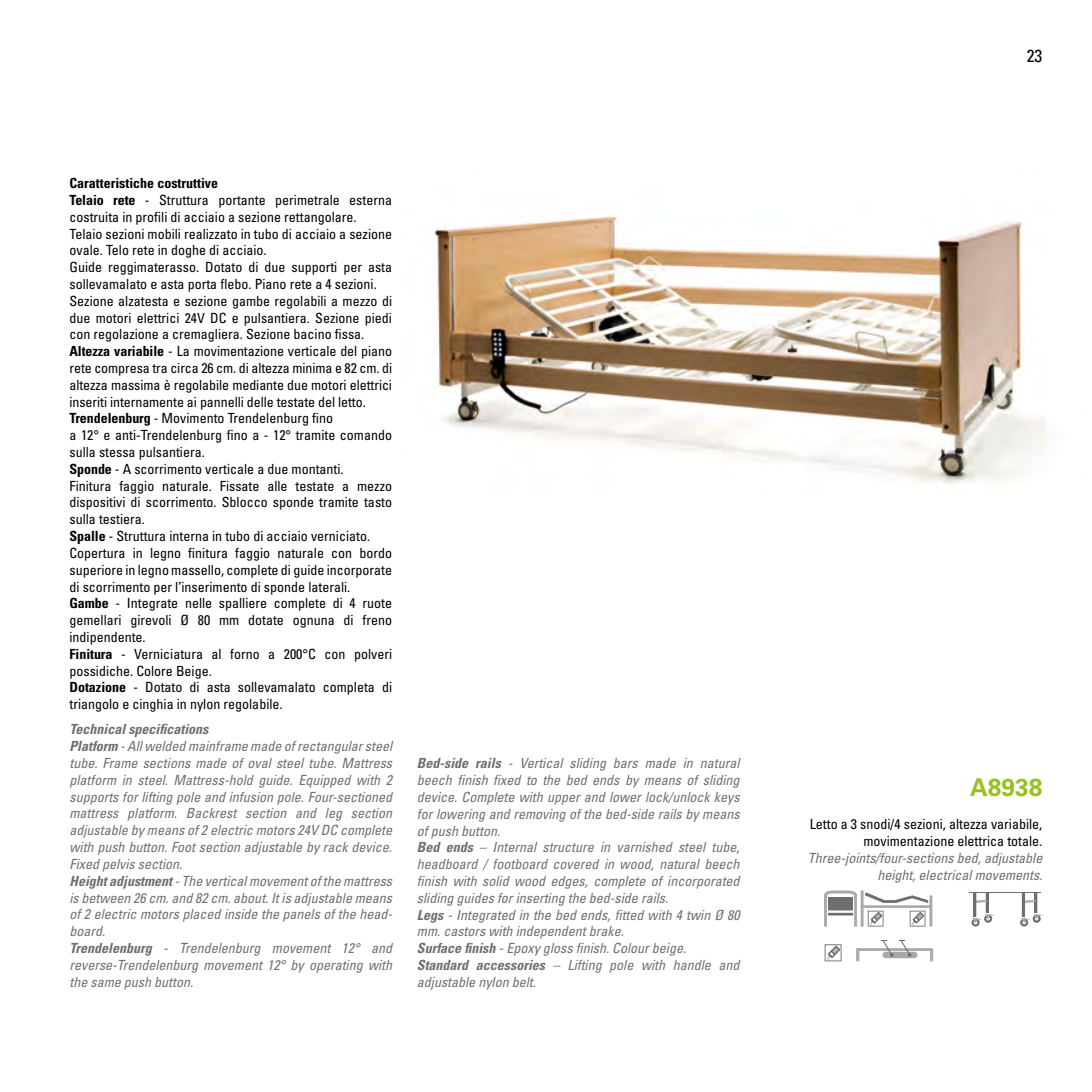
<style>
.page{position:relative;width:1092px;height:1092px;background:#fff}
.page>*{position:absolute;margin:0;border:0;box-sizing:border-box;transform-origin:0 0}
.t1{font:700 24.5px "Univers LT Std";color:#97c11f}
.t2{font:condensed 17.5px "Univers LT Std";color:#000}
.t3{font:condensed 14px/16.8px "Univers LT Std";color:#000}
.t4{font:italic condensed 14px/16.8px "Univers LT Std";color:#706f6f}
.s1{font-weight:700}
</style>
<div class="page">
<svg style="left:856px;top:940px;width:77px;height:21px"></svg>
<svg style="left:1020px;top:893px;width:22px;height:33px"></svg>
<svg style="left:971px;top:893px;width:22px;height:33px"></svg>
<hr style="left:969px;top:892px;width:72px;height:1px;background:#6d6e70">
<svg style="left:824px;top:890px;width:108px;height:36px"></svg>
<svg style="left:824px;top:944px;width:17px;height:17px"></svg>
<img style="left:433px;top:216px;width:613px;height:269px">
<p class="t3" style="left:69px;top:174px;width:324px"><span class="s1">Caratteristiche costruttive<br>Telaio rete</span> - Struttura portante perimetrale esterna costruita in profili di acciaio a sezione rettangolare.<br>Telaio sezioni mobili realizzato in tubo di acciaio a sezione ovale. Telo rete in doghe di acciaio.<br>Guide reggimaterasso. Dotato di due supporti per asta sollevamalato e asta porta flebo. Piano rete a 4 sezioni.<br>Sezione alzatesta e sezione gambe regolabili a mezzo di due motori elettrici 24V DC e pulsantiera. Sezione piedi con regolazione a cremagliera. Sezione bacino fissa.<br><span class="s1">Altezza variabile</span> - La movimentazione verticale del piano rete compresa tra circa 26 cm. di altezza minima e 82 cm. di altezza massima è regolabile mediante due motori elettrici inseriti internamente ai pannelli delle testate del letto.<br><span class="s1">Trendelenburg</span> - Movimento Trendelenburg fino<br>a 12° e anti-Trendelenburg fino a - 12° tramite comando sulla stessa pulsantiera.<br><span class="s1">Sponde</span> - A scorrimento verticale a due montanti.<br>Finitura faggio naturale. Fissate alle testate a mezzo dispositivi di scorrimento. Sblocco sponde tramite tasto sulla testiera.<br><span class="s1">Spalle</span> - Struttura interna in tubo di acciaio verniciato.<br>Copertura in legno finitura faggio naturale con bordo superiore in legno massello, complete di guide incorporate di scorrimento per l’inserimento di sponde laterali.<br><span class="s1">Gambe</span> - Integrate nelle spalliere complete di 4 ruote gemellari girevoli Ø 80 mm dotate ognuna di freno indipendente.<br><span class="s1">Finitura</span> - Verniciatura al forno a 200°C con polveri possidiche. Colore Beige.<br><span class="s1">Dotazione</span> - Dotato di asta sollevamalato completa di triangolo e cinghia in nylon regolabile.</p>
<p class="t4" style="left:69px;top:721px;width:324px"><span class="s1">Technical specifications<br>Platform</span> - All welded mainframe made of rectangular steel tube. Frame sections made of oval steel tube. Mattress platform in steel. Mattress-hold guide. Equipped with 2 supports for lifting pole and infusion pole. Four-sectioned mattress platform. Backrest section and leg section adjustable by means of 2 electric motors 24V DC complete with push button. Foot section adjustable by rack device.<br>Fixed pelvis section.<br><span class="s1">Height adjustment</span> - The vertical movement of the mattress is between 26 cm. and 82 cm. about. It is adjustable means of 2 electric motors placed inside the panels of the head&shy;board.<br><span class="s1">Trendelenburg</span> - Trendelenburg movement 12° and reverse-Trendelenburg movement 12° by operating with the same push button.</p>
<p class="t4" style="left:417px;top:754px;width:324px"><span class="s1">Bed-side rails</span> - Vertical sliding bars made in natural beech finish fixed to the bed ends by means of sliding device. Complete with upper and lower lock/unlock keys for lowering and removing of the bed-side rails by means of push button.<br><span class="s1">Bed ends</span> – Internal structure in varnished steel tube, headboard / footboard covered in wood, natural beech finish with solid wood edges, complete of incorporated sliding guides for inserting the bed-side rails.<br><span class="s1">Legs</span> - Integrated in the bed ends, fitted with 4 twin Ø 80 mm. castors with independent brake.<br><span class="s1">Surface finish</span> - Epoxy gloss finish. Colour beige.<br><span class="s1">Standard accessories</span> – Lifting pole with handle and adjustable nylon belt.</p>
<p class="t2" style="left:1026px;top:45px;width:17px">23</p>
<h1 class="t1" style="left:970px;top:772px;width:74px">A8938</h1>
<p class="t3" style="left:809px;top:815px;width:234px;text-align:right">Letto a 3 snodi/4 sezioni, altezza variabile, movimentazione elettrica totale.</p>
<p class="t4" style="left:807px;top:849px;width:236px;text-align:right">Three-joints/four-sections bed, adjustable height, electrical movements.</p>
</div>
